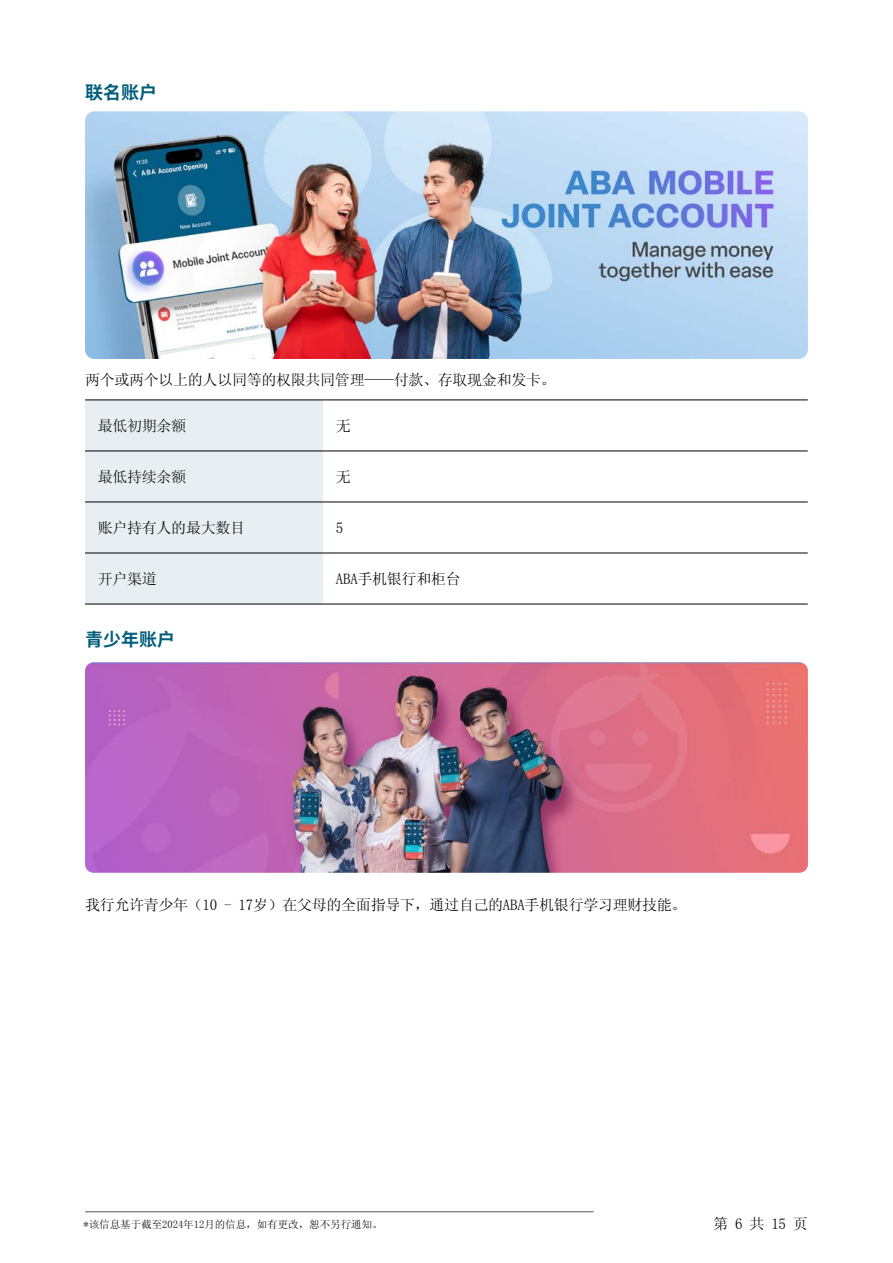
<style>
.page{position:relative;width:893px;height:1263px;background:#fff}
.page>*{position:absolute;margin:0;border:0;box-sizing:border-box;transform-origin:0 0}
.t1{font:700 18px "Noto Sans SC";color:#005e7b}
.t2{font:15px "Sim Sun";letter-spacing:-.02em;color:#000}
.t3{font:10.5px "Sim Sun";color:#000}
</style>
<div class="page">
<hr style="left:85px;top:1211px;width:509px;height:1px;background:#58595b">
<img style="left:85px;top:111px;width:723px;height:248px">
<div style="left:85px;top:401px;width:238px;height:203px;background:#e8eff3"></div>
<hr style="left:85px;top:400px;width:238px;height:1px;background:#000">
<hr style="left:323px;top:400px;width:485px;height:1px;background:#000">
<hr style="left:85px;top:451px;width:238px;height:1px;background:#000">
<hr style="left:323px;top:451px;width:485px;height:1px;background:#000">
<hr style="left:85px;top:502px;width:238px;height:1px;background:#000">
<hr style="left:323px;top:502px;width:485px;height:1px;background:#000">
<hr style="left:85px;top:553px;width:238px;height:1px;background:#000">
<hr style="left:323px;top:553px;width:485px;height:1px;background:#000">
<hr style="left:85px;top:604px;width:238px;height:1px;background:#000">
<hr style="left:323px;top:604px;width:485px;height:1px;background:#000">
<img style="left:85px;top:662px;width:723px;height:211px">
<p class="t1" style="left:85px;top:83px;width:73px">联名账户</p>
<p class="t2" style="left:85px;top:372px;width:472px">两个或两个以上的人以同等的权限共同管理——付款、存取现金和发卡。</p>
<p class="t2" style="left:98px;top:418px;width:90px">最低初期余额</p>
<p class="t2" style="left:336px;top:418px;width:16px">无</p>
<p class="t2" style="left:98px;top:469px;width:90px">最低持续余额</p>
<p class="t2" style="left:336px;top:469px;width:16px">无</p>
<p class="t2" style="left:98px;top:520px;width:149px">账户持有人的最大数目</p>
<p class="t2" style="left:336px;top:520px;width:9px">5</p>
<p class="t2" style="left:98px;top:571px;width:61px">开户渠道</p>
<p class="t2" style="left:336px;top:571px;width:126px">ABA手机银行和柜台</p>
<p class="t1" style="left:85px;top:629px;width:91px">青少年账户</p>
<p class="t2" style="left:85px;top:897px;width:603px">我行允许青少年（10 - 17岁）在父母的全面指导下，通过自己的ABA手机银行学习理财技能。</p>
<p class="t3" style="left:84px;top:1219px;width:301px">*该信息基于截至2024年12月的信息，如有更改，恕不另行通知。</p>
<p class="t2" style="left:713px;top:1216px;width:96px">第 6 共 15 页</p>
</div>
